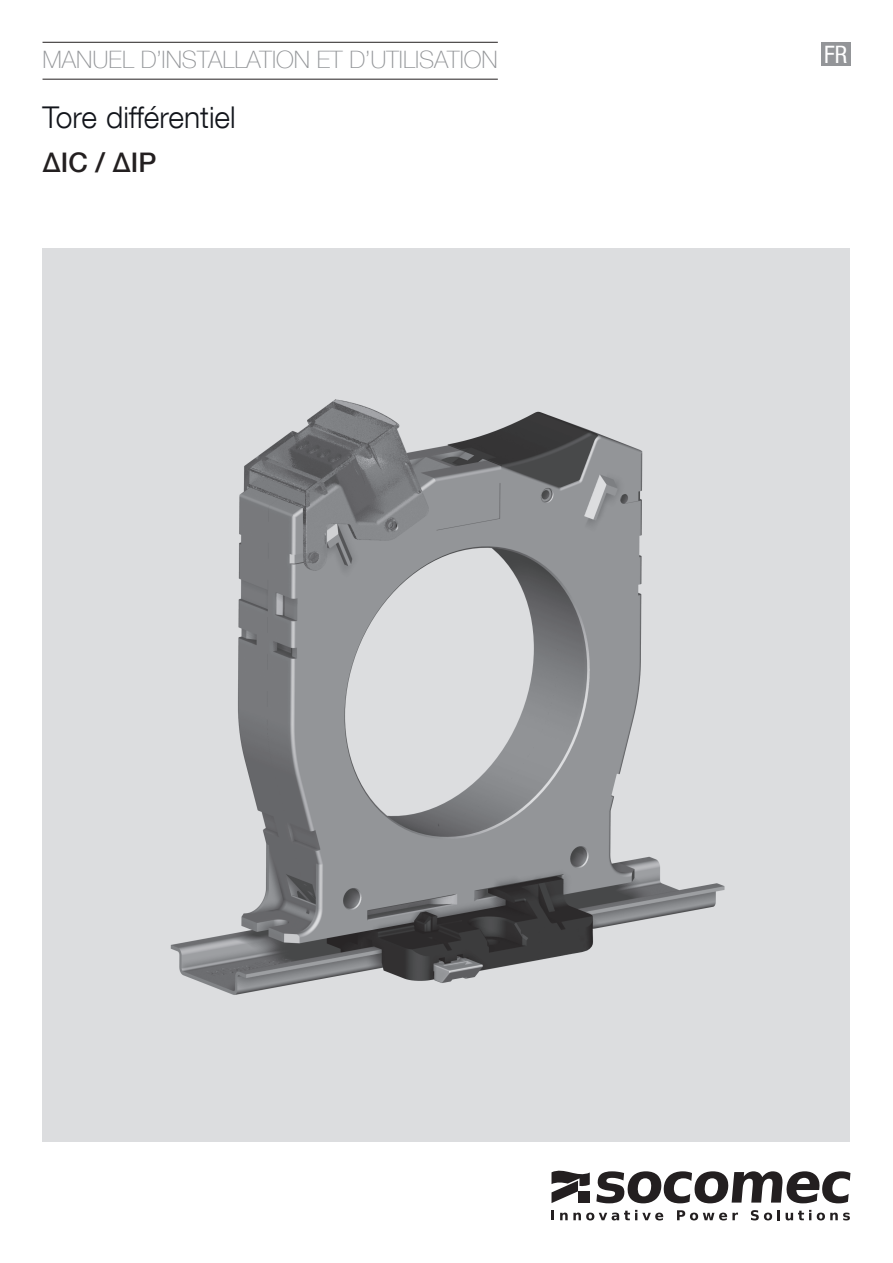
<style>
.page{position:relative;width:893px;height:1263px;background:#fff}
.page>*{position:absolute;margin:0;border:0;box-sizing:border-box;transform-origin:0 0}
.t1{font:300 30px "Helvetica Neue LT Com";color:#12151b}
.t2{font:500 27px "Helvetica Neue LT Com";color:#231f20}
.t3{font:100 24px "Helvetica Neue LT Com";color:#939598}
.t4{font:condensed 24px "Helvetica Neue LT Com";color:#fff}
</style>
<div class="page">
<svg style="left:596px;top:1171px;width:254px;height:32px"></svg>
<svg style="left:552px;top:1210px;width:2px;height:10px"></svg>
<svg style="left:560px;top:1210px;width:103px;height:10px"></svg>
<svg style="left:677px;top:1210px;width:61px;height:10px"></svg>
<svg style="left:751px;top:1210px;width:29px;height:10px"></svg>
<svg style="left:786px;top:1210px;width:25px;height:10px"></svg>
<svg style="left:817px;top:1212px;width:33px;height:8px"></svg>
<svg style="left:551px;top:1171px;width:39px;height:32px"></svg>
<div style="left:578px;top:1191px;width:12px;height:12px;background:#231f20"></div>
<div style="left:43px;top:249px;width:807px;height:893px;background:#dcdddf"></div>
<img style="left:170px;top:399px;width:555px;height:596px">
<hr style="left:43px;top:42px;width:455px;height:1px;background:#231f20">
<hr style="left:43px;top:79px;width:455px;height:1px;background:#231f20">
<div style="left:821px;top:43px;width:29px;height:23px;background:#939598"></div>
<p class="t3" style="left:43px;top:45px;width:457px">MANUEL D’INSTALLATION ET D’UTILISATION</p>
<p class="t1" style="left:43px;top:99px;width:195px">Tore différentiel</p>
<p class="t2" style="left:43px;top:147px;width:115px">∆IC / ∆IP</p>
<p class="t4" style="left:824px;top:40px;width:25px">FR</p>
</div>
